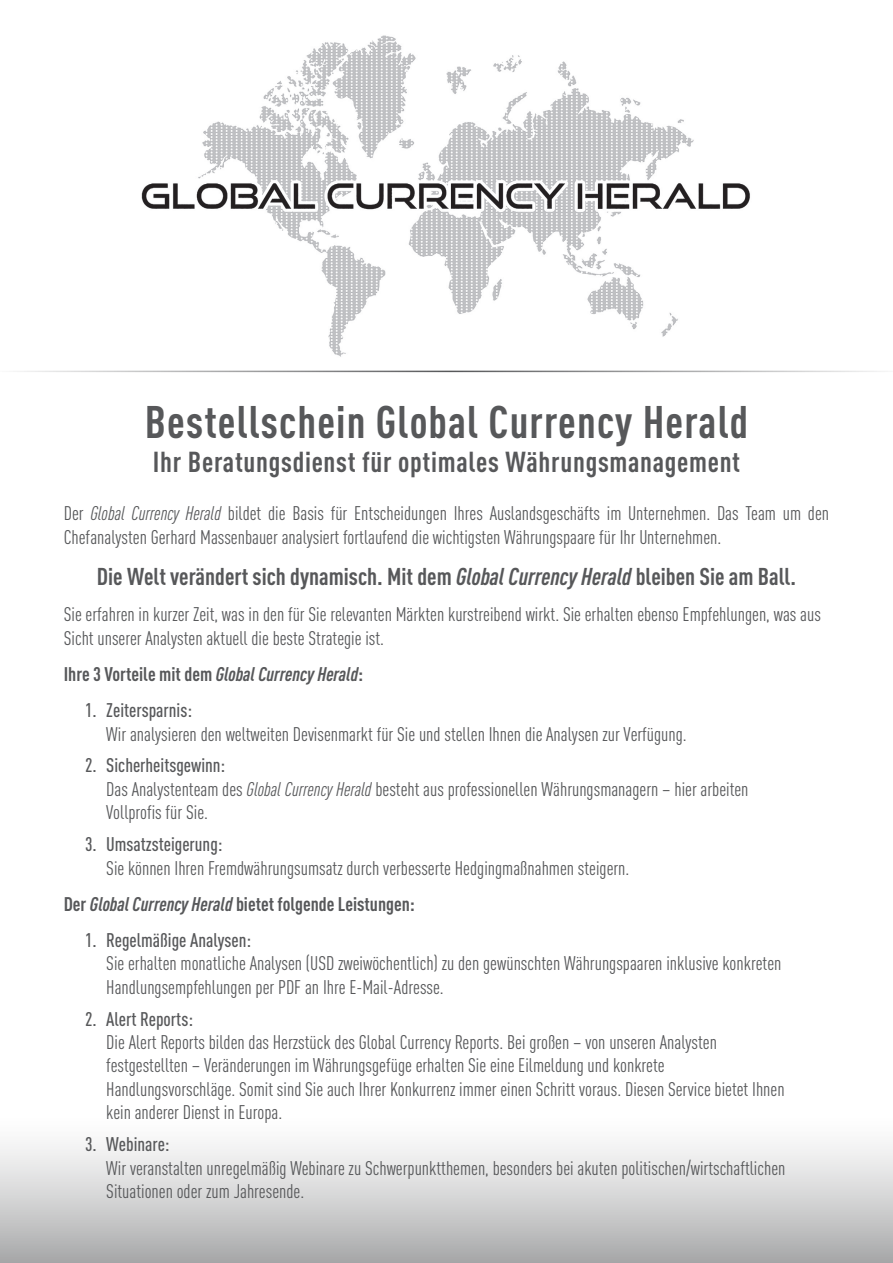
<style>
.page{position:relative;width:893px;height:1263px;background:#fff}
.page>*{position:absolute;margin:0;border:0;box-sizing:border-box;transform-origin:0 0}
.t1{font:700 condensed 45px "DIN Pro";letter-spacing:.025em;color:#57585a}
.t2{font:700 condensed 28.5px "DIN Pro";letter-spacing:.025em;color:#57585a}
.t3{font:700 condensed 24px "DIN Pro";color:#57585a}
.t4{font:condensed 19.5px/23.4px "DIN Pro";color:#57585a}
.t5{font:500 condensed 19.5px "DIN Pro";color:#57585a}
.t6{font:700 condensed 19.5px "DIN Pro";color:#57585a}
.s1{font-style:italic}
.s2{font-weight:500}
.s3{font-weight:700}
.s4{font-weight:700;font-style:italic}
</style>
<div class="page">
<div style="left:0;top:1114px;width:893px;height:149px;background:linear-gradient(to bottom,#fff,#aaabac)"></div>
<img style="left:141px;top:35px;width:609px;height:322px">
<hr style="left:0;top:371px;width:893px;height:1px;background:#57585a">
<h1 class="t1" style="left:145px;top:388px;width:605px">Bestellschein Global Currency Herald</h1>
<h2 class="t2" style="left:153px;top:441px;width:589px">Ihr Beratungsdienst für optimales Währungsmanagement</h2>
<p class="t4" style="left:64px;top:500px;width:767px">Der <span class="s1">Global Currency Herald</span> bildet die Basis für Entscheidungen Ihres Auslandsgeschäfts im Unternehmen. Das Team um den<br>Chefanalysten Gerhard Massenbauer analysiert fortlaufend die wichtigsten Währungspaare für Ihr Unternehmen.</p>
<p class="t3" style="left:97px;top:559px;width:701px">Die Welt verändert sich dynamisch. Mit dem <span class="s1">Global Currency Herald</span> bleiben Sie am Ball.</p>
<p class="t4" style="left:64px;top:601px;width:759px">Sie erfahren in kurzer Zeit, was in den für Sie relevanten Märkten kurstreibend wirkt. Sie erhalten ebenso Empfehlungen, was aus<br>Sicht unserer Analysten aktuell die beste Strategie ist.</p>
<p class="t6" style="left:64px;top:659px;width:301px">Ihre 3 Vorteile mit dem <span class="s1">Global Currency Herald</span>:</p>
<p class="t5" style="left:85px;top:696px;width:109px">1. Zeitersparnis:</p>
<p class="t4" style="left:106px;top:720px;width:582px">Wir analysieren den weltweiten Devisenmarkt für Sie und stellen Ihnen die Analysen zur Verfügung.</p>
<p class="t4" style="left:106px;top:752px;width:644px;text-indent:-21px"><span class="s2">2. Sicherheitsgewinn:<br></span>Das Analystenteam des <span class="s1">Global Currency Herald</span> besteht aus professionellen Währungsmanagern – hier arbeiten<br>Vollprofis für Sie.</p>
<p class="t5" style="left:85px;top:830px;width:139px">3. Umsatzsteigerung:</p>
<p class="t4" style="left:64px;top:848px;width:567px;line-height:36.2px;text-indent:43px">Sie können Ihren Fremdwährungsumsatz durch verbesserte Hedgingmaßnahmen steigern.<br><span class="s3">Der</span> <span class="s4">Global Currency Herald</span> <span class="s3">bietet folgende Leistungen:</span></p>
<p class="t5" style="left:85px;top:925px;width:168px">1. Regelmäßige Analysen:</p>
<p class="t4" style="left:106px;top:950px;width:677px">Sie erhalten monatliche Analysen (USD zweiwöchentlich) zu den gewünschten Währungspaaren inklusive konkreten<br>Handlungsempfehlungen per PDF an Ihre E-Mail-Adresse.</p>
<p class="t5" style="left:85px;top:1004px;width:110px">2. Alert Reports:</p>
<p class="t4" style="left:106px;top:1029px;width:680px">Die Alert Reports bilden das Herzstück des Global Currency Reports. Bei großen – von unseren Analysten festgestellten – Veränderungen im Währungsgefüge erhalten Sie eine Eilmeldung und konkrete Handlungsvorschläge. Somit sind Sie auch Ihrer Konkurrenz immer einen Schritt voraus. Diesen Service bietet Ihnen kein anderer Dienst in Europa.</p>
<p class="t5" style="left:85px;top:1130px;width:86px">3. Webinare:</p>
<p class="t4" style="left:106px;top:1154px;width:681px">Wir veranstalten unregelmäßig Webinare zu Schwerpunktthemen, besonders bei akuten politischen/wirtschaftlichen<br>Situationen oder zum Jahresende.</p>
</div>
